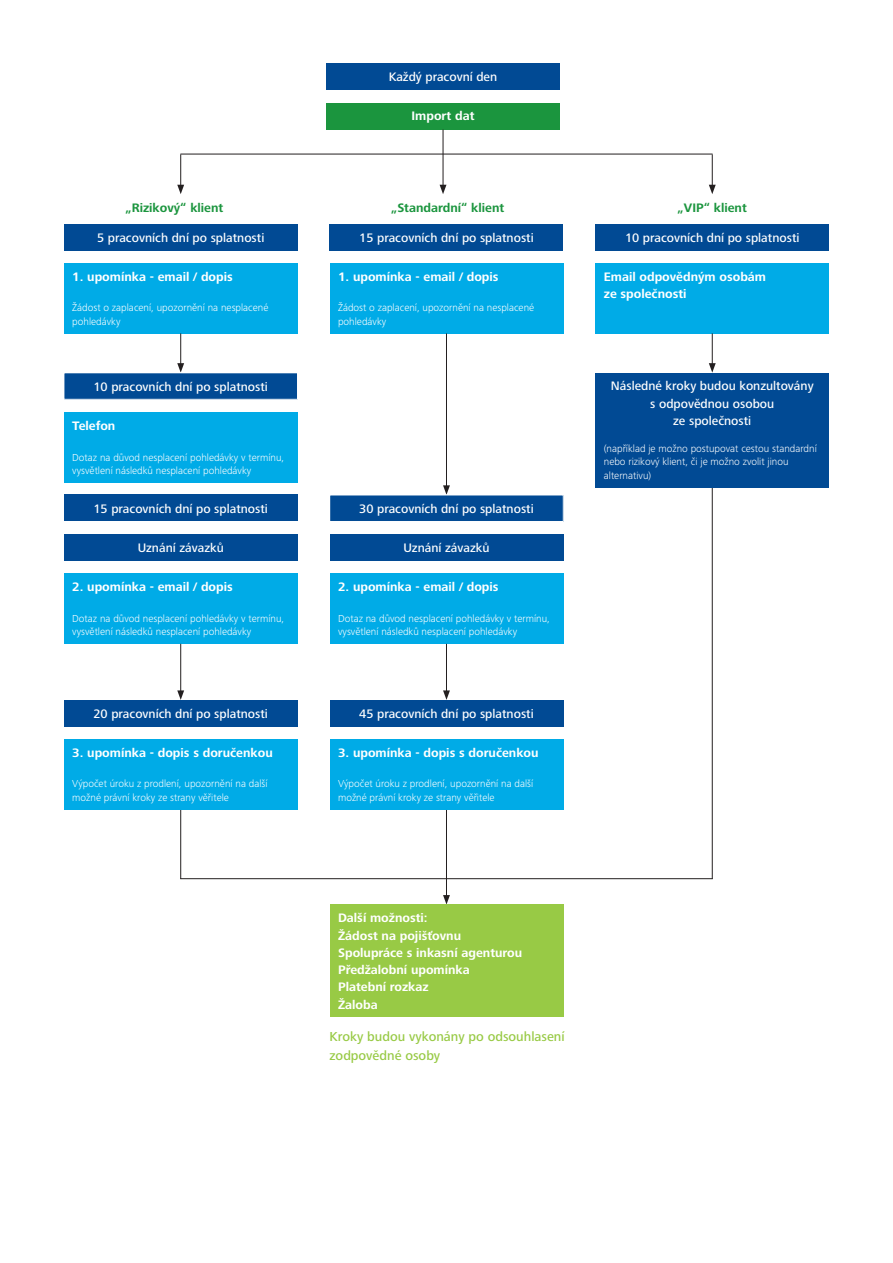
<style>
.page{position:relative;width:893px;height:1263px;background:#fff}
.page>*{position:absolute;margin:0;border:0;box-sizing:border-box;transform-origin:0 0}
.t1{font:500 13.5px/19.5px "Frutiger Next Pro";color:#98ca45}
.t2{font:500 12.75px/17.2px "Frutiger Next Pro";color:#fff;text-align:center}
.t3{font:700 12.75px/17.2px "Frutiger Next Pro";color:#fff}
.t4{font:700 12.75px "Frutiger Next Pro";color:#1b953e}
.t5{font:300 10.5px/13.5px "Frutiger Next Pro";color:#fff}
</style>
<div class="page">
<div style="left:326px;top:103px;width:234px;height:27px;background:#1b953e"></div>
<hr style="left:443px;top:130px;width:1px;height:57px;background:#231f20">
<svg style="left:440px;top:185px;width:6px;height:9px"></svg>
<hr style="left:446px;top:743px;width:1px;height:154px;background:#231f20">
<svg style="left:443px;top:895px;width:7px;height:9px"></svg>
<hr style="left:180px;top:154px;width:1px;height:33px;background:#231f20">
<svg style="left:177px;top:185px;width:7px;height:9px"></svg>
<hr style="left:180px;top:809px;width:1px;height:70px;background:#231f20">
<hr style="left:712px;top:154px;width:1px;height:33px;background:#231f20">
<svg style="left:709px;top:185px;width:7px;height:9px"></svg>
<hr style="left:712px;top:416px;width:1px;height:463px;background:#231f20">
<div style="left:326px;top:64px;width:234px;height:26px;background:#014a94"></div>
<div style="left:64px;top:412px;width:234px;height:71px;background:#00abe7"></div>
<div style="left:64px;top:495px;width:234px;height:26px;background:#014a94"></div>
<div style="left:64px;top:263px;width:234px;height:70px;background:#00abe7"></div>
<hr style="left:180px;top:333px;width:1px;height:33px;background:#231f20">
<svg style="left:177px;top:363px;width:7px;height:10px"></svg>
<div style="left:64px;top:373px;width:233px;height:26px;background:#014a94"></div>
<div style="left:64px;top:224px;width:234px;height:26px;background:#014a94"></div>
<div style="left:64px;top:573px;width:234px;height:71px;background:#00abe7"></div>
<div style="left:64px;top:700px;width:234px;height:26px;background:#014a94"></div>
<hr style="left:180px;top:644px;width:1px;height:49px;background:#231f20">
<svg style="left:177px;top:690px;width:7px;height:10px"></svg>
<div style="left:64px;top:739px;width:234px;height:70px;background:#00abe7"></div>
<div style="left:64px;top:534px;width:234px;height:27px;background:#014a94"></div>
<div style="left:330px;top:263px;width:233px;height:70px;background:#00abe7"></div>
<hr style="left:446px;top:333px;width:1px;height:155px;background:#231f20">
<svg style="left:443px;top:485px;width:7px;height:10px"></svg>
<div style="left:330px;top:495px;width:233px;height:26px;background:#014a94"></div>
<div style="left:330px;top:495px;width:233px;height:27px;border:1px solid #fff"></div>
<div style="left:330px;top:224px;width:233px;height:26px;background:#014a94"></div>
<div style="left:330px;top:573px;width:233px;height:71px;background:#00abe7"></div>
<div style="left:330px;top:534px;width:233px;height:27px;background:#014a94"></div>
<hr style="left:446px;top:644px;width:1px;height:49px;background:#231f20">
<svg style="left:443px;top:690px;width:7px;height:10px"></svg>
<div style="left:330px;top:700px;width:233px;height:26px;background:#014a94"></div>
<div style="left:330px;top:739px;width:233px;height:70px;background:#00abe7"></div>
<div style="left:595px;top:263px;width:234px;height:70px;background:#00abe7"></div>
<hr style="left:712px;top:333px;width:1px;height:33px;background:#231f20">
<svg style="left:709px;top:363px;width:7px;height:10px"></svg>
<div style="left:595px;top:224px;width:234px;height:26px;background:#014a94"></div>
<div style="left:595px;top:373px;width:234px;height:114px;background:#014a94"></div>
<div style="left:330px;top:904px;width:233px;height:113px;background:#98ca45"></div>
<hr style="left:180px;top:154px;width:533px;height:1px;background:#231f20">
<hr style="left:180px;top:878px;width:533px;height:1px;background:#231f20">
<p class="t2" style="left:389px;top:69px;width:110px">Každý pracovní den</p>
<p class="t3" style="left:412px;top:108px;width:64px">Import dat</p>
<p class="t4" style="left:125px;top:200px;width:100px">„Rizikový“ klient</p>
<p class="t4" style="left:391px;top:200px;width:115px">„Standardní“ klient</p>
<p class="t4" style="left:678px;top:200px;width:71px">„VIP“ klient</p>
<p class="t2" style="left:97px;top:229px;width:169px">5 pracovních dní po splatnosti</p>
<p class="t3" style="left:72px;top:268px;width:162px">1. upomínka - email / dopis</p>
<p class="t5" style="left:72px;top:301px;width:198px">Žádost o zaplacení, upozornění na nesplacené pohledávky</p>
<p class="t2" style="left:93px;top:378px;width:176px">10 pracovních dní po splatnosti</p>
<p class="t3" style="left:72px;top:417px;width:45px">Telefon</p>
<p class="t5" style="left:72px;top:450px;width:213px">Dotaz na důvod nesplacení pohledávky v termínu, vysvětlení následků nesplacení pohledávky</p>
<p class="t2" style="left:93px;top:500px;width:176px">15 pracovních dní po splatnosti</p>
<p class="t2" style="left:138px;top:539px;width:88px">Uznání závazků</p>
<p class="t3" style="left:72px;top:578px;width:162px">2. upomínka - email / dopis</p>
<p class="t5" style="left:72px;top:611px;width:213px">Dotaz na důvod nesplacení pohledávky v termínu, vysvětlení následků nesplacení pohledávky</p>
<p class="t2" style="left:93px;top:705px;width:176px">20 pracovních dní po splatnosti</p>
<p class="t3" style="left:72px;top:744px;width:202px">3. upomínka - dopis s doručenkou</p>
<p class="t5" style="left:72px;top:777px;width:197px">Výpočet úroku z prodlení, upozornění na další možné právní kroky ze strany věřitele</p>
<p class="t2" style="left:359px;top:229px;width:176px">15 pracovních dní po splatnosti</p>
<p class="t3" style="left:338px;top:268px;width:162px">1. upomínka - email / dopis</p>
<p class="t5" style="left:338px;top:301px;width:198px">Žádost o zaplacení, upozornění na nesplacené pohledávky</p>
<p class="t2" style="left:359px;top:500px;width:176px">30 pracovních dní po splatnosti</p>
<p class="t2" style="left:403px;top:539px;width:88px">Uznání závazků</p>
<p class="t3" style="left:338px;top:578px;width:162px">2. upomínka - email / dopis</p>
<p class="t5" style="left:338px;top:611px;width:213px">Dotaz na důvod nesplacení pohledávky v termínu, vysvětlení následků nesplacení pohledávky</p>
<p class="t2" style="left:359px;top:705px;width:176px">45 pracovních dní po splatnosti</p>
<p class="t3" style="left:338px;top:744px;width:202px">3. upomínka - dopis s doručenkou</p>
<p class="t5" style="left:338px;top:777px;width:197px">Výpočet úroku z prodlení, upozornění na další možné právní kroky ze strany věřitele</p>
<p class="t2" style="left:625px;top:229px;width:176px">10 pracovních dní po splatnosti</p>
<p class="t3" style="left:604px;top:268px;width:164px">Email odpovědným osobám ze společnosti</p>
<p class="t2" style="left:611px;top:377px;width:204px">Následné kroky budou konzultovány s odpovědnou osobou</p>
<p class="t2" style="left:673px;top:412px;width:80px">ze společnosti</p>
<p class="t5" style="left:604px;top:442px;width:215px">(například je možno postupovat cestou standardní nebo rizikový klient, či je možno zvolit jinou alternativu)</p>
<p class="t3" style="left:338px;top:909px;width:91px">Další možnosti:</p>
<p class="t3" style="left:338px;top:927px;width:125px">Žádost na pojišťovnu</p>
<p class="t3" style="left:338px;top:944px;width:186px">Spolupráce s inkasní agenturou</p>
<p class="t3" style="left:338px;top:961px;width:133px">Předžalobní upomínka</p>
<p class="t3" style="left:338px;top:978px;width:92px">Platební rozkaz<br>Žaloba</p>
<p class="t1" style="left:330px;top:1027px;width:237px">Kroky budou vykonány po odsouhlasení zodpovědné osoby</p>
</div>
